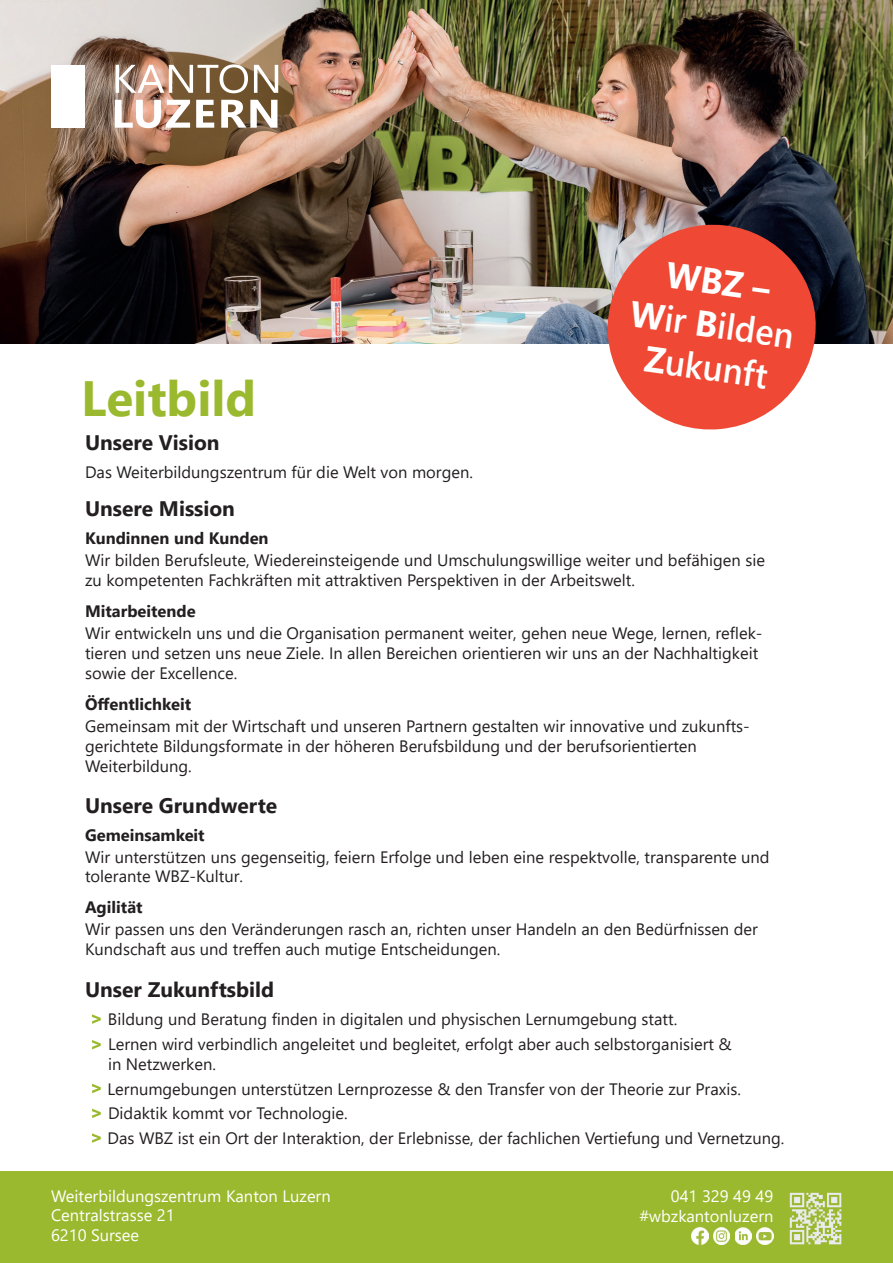
<style>
.page{position:relative;width:893px;height:1263px;background:#fff}
.page>*{position:absolute;margin:0;border:0;box-sizing:border-box;transform-origin:0 0}
.t1{font:700 49.5px "Segoe UI";color:#9bb92e}
.t2{font:600 36.3px/43px "Segoe UI";color:#fff;text-align:center;scale:.95 1}
.t3{font:700 21px "Segoe UI";color:#231f20}
.t4{font:16.5px/19.8px "Segoe UI";color:#231f20}
.t5{font:16.5px/19.8px "Segoe UI";color:#fff}
.t6{font:700 16.5px "Segoe UI";color:#231f20}
.s1{font-weight:700}
</style>
<div class="page">
<img style="left:0;top:0;width:893px;height:344px">
<svg style="left:116px;top:64px;width:162px;height:29px"></svg>
<svg style="left:115px;top:100px;width:162px;height:28px"></svg>
<div style="left:51px;top:65px;width:34px;height:63px;background:#fff"></div>
<div style="left:0;top:1172px;width:893px;height:91px;background:#9bb92e"></div>
<img style="left:713px;top:1228px;width:17px;height:16px">
<img style="left:735px;top:1228px;width:17px;height:17px">
<img style="left:757px;top:1228px;width:17px;height:17px">
<img style="left:691px;top:1228px;width:17px;height:17px">
<img style="left:789px;top:1192px;width:53px;height:53px">
<svg style="left:603px;top:220px;width:217px;height:210px;background:#dc6154"></svg>
<svg style="left:92px;top:1014px;width:9px;height:10px"></svg>
<svg style="left:92px;top:1040px;width:9px;height:9px"></svg>
<svg style="left:92px;top:1084px;width:9px;height:9px"></svg>
<svg style="left:92px;top:1108px;width:9px;height:10px"></svg>
<svg style="left:92px;top:1133px;width:9px;height:10px"></svg>
<h2 class="t2" style="left:640px;top:246px;width:175px;rotate:8deg"><span class="s1">WBZ –<br>W</span>ir <span class="s1">B</span>ilden<br><span class="s1">Z</span>ukunft</h2>
<h1 class="t1" style="left:81px;top:351px;width:176px">Leitbild</h1>
<p class="t3" style="left:85px;top:422px;width:136px">Unsere Vision</p>
<p class="t4" style="left:85px;top:460px;width:389px">Das Weiterbildungszentrum für die Welt von morgen.</p>
<p class="t3" style="left:85px;top:489px;width:151px">Unsere Mission</p>
<p class="t6" style="left:85px;top:523px;width:185px">Kundinnen und Kunden</p>
<p class="t4" style="left:85px;top:549px;width:681px">Wir bilden Berufsleute, Wiedereinsteigende und Umschulungswillige weiter und befähigen sie zu kompetenten Fachkräften mit attraktiven Perspektiven in der Arbeitswelt.</p>
<p class="t6" style="left:85px;top:596px;width:112px">Mitarbeitende</p>
<p class="t4" style="left:85px;top:622px;width:679px">Wir entwickeln uns und die Organisation permanent weiter, gehen neue Wege, lernen, reflek&shy;tieren und setzen uns neue Ziele. In allen Bereichen orientieren wir uns an der Nachhaltigkeit sowie der Excellence.</p>
<p class="t6" style="left:85px;top:688px;width:108px">Öffentlichkeit</p>
<p class="t4" style="left:85px;top:715px;width:666px">Gemeinsam mit der Wirtschaft und unseren Partnern gestalten wir innovative und zukunfts&shy;gerichtete Bildungsformate in der höheren Berufsbildung und der berufsorientierten<br>Weiterbildung.</p>
<p class="t3" style="left:85px;top:785px;width:194px">Unsere Grundwerte</p>
<p class="t6" style="left:85px;top:819px;width:121px">Gemeinsamkeit</p>
<p class="t4" style="left:85px;top:845px;width:686px">Wir unterstützen uns gegenseitig, feiern Erfolge und leben eine respektvolle, transparente und tolerante WBZ-Kultur.</p>
<p class="t6" style="left:85px;top:892px;width:59px">Agilität</p>
<p class="t4" style="left:85px;top:918px;width:674px">Wir passen uns den Veränderungen rasch an, richten unser Handeln an den Bedürfnissen der<br>Kundschaft aus und treffen auch mutige Entscheidungen.</p>
<p class="t3" style="left:85px;top:969px;width:191px">Unser Zukunftsbild</p>
<p class="t4" style="left:108px;top:1007px;width:571px">Bildung und Beratung finden in digitalen und physischen Lernumgebung statt.</p>
<p class="t4" style="left:108px;top:1033px;width:625px">Lernen wird verbindlich angeleitet und begleitet, erfolgt aber auch selbstorganisiert &amp; in Netzwerken.</p>
<p class="t4" style="left:108px;top:1077px;width:635px">Lernumgebungen unterstützen Lernprozesse &amp; den Transfer von der Theorie zur Praxis.</p>
<p class="t4" style="left:108px;top:1101px;width:241px">Didaktik kommt vor Technologie.</p>
<p class="t4" style="left:108px;top:1127px;width:678px">Das WBZ ist ein Ort der Interaktion, der Erlebnisse, der fachlichen Vertiefung und Vernetzung.</p>
<p class="t5" style="left:51px;top:1184px;width:281px">Weiterbildungszentrum Kanton Luzern<br>Centralstrasse 21<br>6210 Sursee</p>
<p class="t5" style="left:639px;top:1185px;width:135px;text-align:right">041 329 49 49 #wbzkantonluzern</p>
</div>
